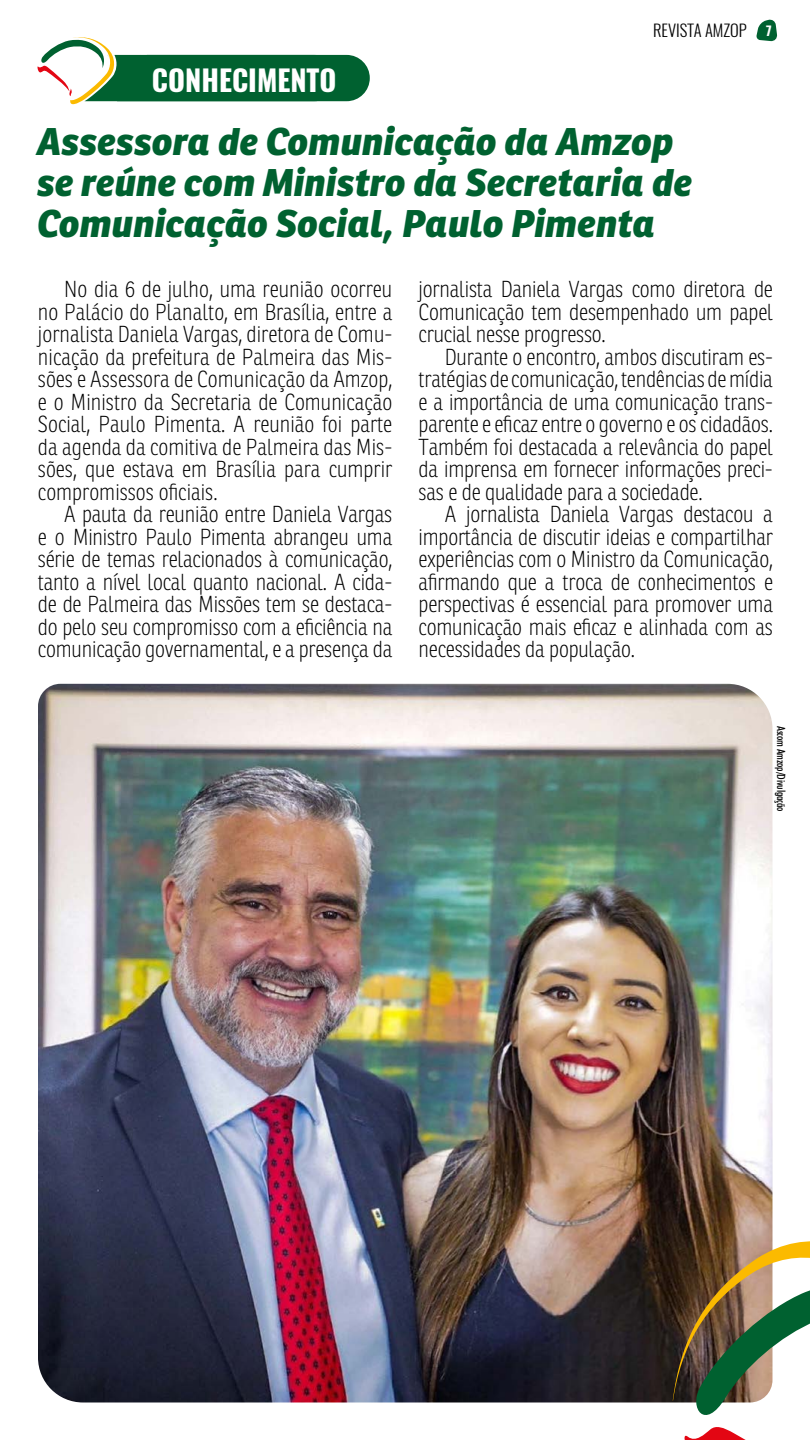
<style>
.page{position:relative;width:810px;height:1440px;background:#fff}
.page>*{position:absolute;margin:0;border:0;box-sizing:border-box;transform-origin:0 0}
.t1{font:italic 800 37.5px/41.2px "Ronnia";color:#006130}
.t2{font:700 28.95px "Oswald";color:#fff}
.t3{font:100 22.5px/22.5px "Ronnia Cond";letter-spacing:-.01em;color:#000;text-align:justify}
.t4{font:300 16.5px "Oswald";color:#000}
.t5{font:500 condensed 11.25px "Futura BT";letter-spacing:-.02em;color:#000}
.s1{font-weight:700;font-size:12.9px;color:#fff}
</style>
<div class="page">
<svg style="left:756px;top:19px;width:22px;height:22px"></svg>
<img style="left:38px;top:684px;width:734px;height:718px">
<svg style="left:673px;top:1225px;width:137px;height:215px"></svg>
<svg style="left:37px;top:37px;width:333px;height:68px"></svg>
<p class="t2" style="left:152px;top:60px;width:186px">CONHECIMENTO</p>
<p class="t4" style="left:653px;top:19px;width:120px">REVISTA AMZOP <span class="s1">7</span></p>
<h1 class="t1" style="left:38px;top:120px;width:657px">Assessora de Comunicação da Amzop se reúne com Ministro da Secretaria de<br>Comunicação Social, Paulo Pimenta</h1>
<p class="t3" style="left:38px;top:278px;width:356px;text-indent:26px">No dia 6 de julho, uma reunião ocorreu no Palácio do Planalto, em Brasília, entre a jornalista Daniela Vargas, diretora de Comu&shy;nicação da prefeitura de Palmeira das Mis&shy;sões e Assessora de Comunicação da Amzop, e o Ministro da Secretaria de Comunicação Social, Paulo Pimenta. A reunião foi parte da agenda da comitiva de Palmeira das Mis&shy;sões, que estava em Brasília para cumprir compromissos oficiais.</p>
<p class="t3" style="left:38px;top:503px;width:356px;text-indent:26px">A pauta da reunião entre Daniela Vargas e o Ministro Paulo Pimenta abrangeu uma série de temas relacionados à comunicação, tanto a nível local quanto nacional. A cida&shy;de de Palmeira das Missões tem se destaca&shy;do pelo seu compromisso com a eficiência na comunicação governamental, e a presença da</p>
<p class="t3" style="left:419px;top:278px;width:356px">jornalista Daniela Vargas como diretora de Comunicação tem desempenhado um papel crucial nesse progresso.</p>
<p class="t3" style="left:419px;top:346px;width:356px;text-indent:26px">Durante o encontro, ambos discutiram es&shy;tratégias de comunicação, tendências de mídia e a importância de uma comunicação trans&shy;parente e eficaz entre o governo e os cidadãos.<br>Também foi destacada a relevância do papel da imprensa em fornecer informações preci&shy;sas e de qualidade para a sociedade.</p>
<p class="t3" style="left:419px;top:503px;width:356px;text-indent:26px">A jornalista Daniela Vargas destacou a importância de discutir ideias e compartilhar experiências com o Ministro da Comunicação, afirmando que a troca de conhecimentos e perspectivas é essencial para promover uma comunicação mais eficaz e alinhada com as necessidades da população.</p>
<p class="t5" style="left:788px;top:726px;width:87px;rotate:90deg">Ascom Amzop/Divulgação</p>
</div>
